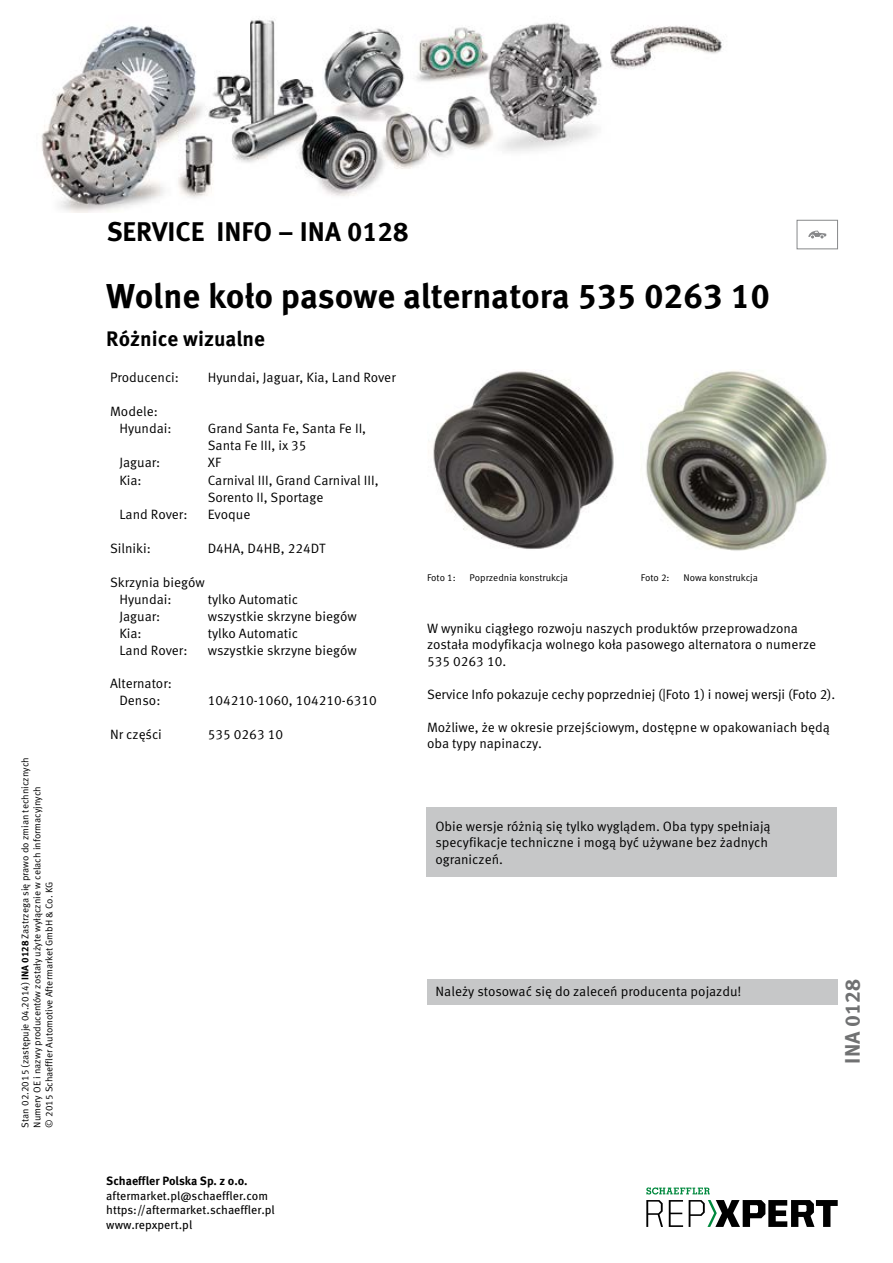
<style>
.page{position:relative;width:893px;height:1263px;background:#fff}
.page>*{position:absolute;margin:0;border:0;box-sizing:border-box;transform-origin:0 0}
.NADPIS_hlavní{font:700 34.5px "Meta Pro";color:#000}
.SERVICE_INFO{font:700 27px "Meta Pro";color:#000}
.NADPIS_menší{font:700 21px "Meta Pro";color:#000}
.SERVICE_INFO-2{font:700 21px "Meta Pro";color:#707172}
.RASTR_text_běžný{font:13.5px/16.5px "Meta Pro Norm";letter-spacing:-.005em;color:#000}
.TABULKA{font:13.5px/16.5px "Meta Pro Norm";color:#000}
.t1{font:12px/14.4px "Meta Pro";color:#000}
.t2{font:700 12px "Meta Pro";color:#000}
.VYDÁNÍ_datum{font:9.75px "Meta Pro Norm";color:#000}
.OBRAZ{font:9.75px "Meta Pro Norm";letter-spacing:-.005em;color:#000}
.s1{font-family:"Meta Pro";font-weight:700}
</style>
<div class="page">
<div style="left:427px;top:807px;width:410px;height:70px;background:#c6c7c8"></div>
<img style="left:433px;top:370px;width:181px;height:179px">
<img style="left:646px;top:371px;width:181px;height:180px">
<div style="left:427px;top:979px;width:411px;height:25px;background:#c6c7c8"></div>
<div style="left:797px;top:220px;width:41px;height:29px;border:1px solid #87888a"></div>
<svg style="left:808px;top:231px;width:18px;height:7px"></svg>
<img style="left:41px;top:18px;width:683px;height:195px">
<svg style="left:646px;top:1200px;width:17px;height:27px"></svg>
<svg style="left:669px;top:1200px;width:14px;height:27px"></svg>
<svg style="left:689px;top:1200px;width:149px;height:27px"></svg>
<svg style="left:646px;top:1187px;width:64px;height:7px"></svg>
<p class="VYDÁNÍ_datum" style="left:18px;top:1127px;width:372px;rotate:-90deg">Stan 02.2015 (zastępuje 04.2014) <span class="s1">INA 0128</span> Zastrzega się prawo do zmian technicznych</p>
<p class="VYDÁNÍ_datum" style="left:30px;top:1127px;width:343px;rotate:-90deg">Numery OE i nazwy producentów zostały użyte wyłącznie w celach informacyjnych</p>
<p class="VYDÁNÍ_datum" style="left:42px;top:1127px;width:247px;rotate:-90deg">© 2015 Schaeffler Automotive Aftermarket GmbH &amp; Co. KG</p>
<p class="SERVICE_INFO" style="left:107px;top:210px;width:303px">SERVICE INFO – INA 0128</p>
<p class="NADPIS_hlavní" style="left:106px;top:269px;width:665px">Wolne koło pasowe alternatora 535 0263 10</p>
<p class="NADPIS_menší" style="left:106px;top:323px;width:160px">Różnice wizualne</p>
<p class="TABULKA" style="left:110px;top:369px;width:70px">Producenci:</p>
<p class="TABULKA" style="left:208px;top:369px;width:189px">Hyundai, Jaguar, Kia, Land Rover</p>
<p class="TABULKA" style="left:110px;top:403px;width:49px">Modele:</p>
<p class="TABULKA" style="left:119px;top:420px;width:54px">Hyundai:</p>
<p class="TABULKA" style="left:208px;top:420px;width:160px">Grand Santa Fe, Santa Fe II,<br>Santa Fe III, ix 35</p>
<p class="TABULKA" style="left:119px;top:453px;width:42px">Jaguar:</p>
<p class="TABULKA" style="left:208px;top:453px;width:15px">XF</p>
<p class="TABULKA" style="left:119px;top:471px;width:24px">Kia:</p>
<p class="TABULKA" style="left:208px;top:471px;width:173px">Carnival III, Grand Carnival III,<br>Sorento II, Sportage</p>
<p class="TABULKA" style="left:119px;top:505px;width:70px">Land Rover:</p>
<p class="TABULKA" style="left:208px;top:505px;width:44px">Evoque</p>
<p class="TABULKA" style="left:110px;top:539px;width:42px">Silniki:</p>
<p class="TABULKA" style="left:208px;top:539px;width:119px">D4HA, D4HB, 224DT</p>
<p class="TABULKA" style="left:110px;top:573px;width:96px">Skrzynia biegów</p>
<p class="TABULKA" style="left:119px;top:590px;width:54px">Hyundai:</p>
<p class="TABULKA" style="left:208px;top:590px;width:92px">tylko Automatic</p>
<p class="TABULKA" style="left:119px;top:607px;width:42px">Jaguar:</p>
<p class="TABULKA" style="left:208px;top:607px;width:150px">wszystkie skrzyne biegów</p>
<p class="TABULKA" style="left:119px;top:624px;width:24px">Kia:</p>
<p class="TABULKA" style="left:208px;top:624px;width:92px">tylko Automatic</p>
<p class="TABULKA" style="left:119px;top:641px;width:70px">Land Rover:</p>
<p class="TABULKA" style="left:208px;top:641px;width:150px">wszystkie skrzyne biegów</p>
<p class="TABULKA" style="left:110px;top:675px;width:63px">Alternator:</p>
<p class="TABULKA" style="left:119px;top:692px;width:43px">Denso:</p>
<p class="TABULKA" style="left:208px;top:692px;width:171px">104210-1060, 104210-6310</p>
<p class="TABULKA" style="left:110px;top:726px;width:53px">Nr części</p>
<p class="TABULKA" style="left:208px;top:726px;width:77px">535 0263 10</p>
<p class="OBRAZ" style="left:427px;top:570px;width:30px">Foto 1:</p>
<p class="OBRAZ" style="left:470px;top:570px;width:100px">Poprzednia konstrukcja</p>
<p class="OBRAZ" style="left:641px;top:570px;width:30px">Foto 2:</p>
<p class="OBRAZ" style="left:683px;top:570px;width:76px">Nowa konstrukcja</p>
<p class="RASTR_text_běžný" style="left:427px;top:619px;width:391px">W wyniku ciągłego rozwoju naszych produktów przeprowadzona została modyfikacja wolnego koła pasowego alternatora o numerze<br>535 0263 10.</p>
<p class="RASTR_text_běžný" style="left:427px;top:685px;width:410px">Service Info pokazuje cechy poprzedniej (|Foto 1) i nowej wersji (Foto 2).</p>
<p class="RASTR_text_běžný" style="left:427px;top:718px;width:404px">Możliwe, że w okresie przejściowym, dostępne w opakowaniach będą oba typy napinaczy.</p>
<p class="RASTR_text_běžný" style="left:435px;top:817px;width:337px">Obie wersje różnią się tylko wyglądem. Oba typy spełniają specyfikacje techniczne i mogą być używane bez żadnych ograniczeń.</p>
<p class="RASTR_text_běžný" style="left:436px;top:982px;width:307px">Należy stosować się do zaleceń producenta pojazdu!</p>
<p class="SERVICE_INFO-2" style="left:836px;top:1063px;width:86px;rotate:-90deg">INA 0128</p>
<p class="t2" style="left:106px;top:1172px;width:143px">Schaeffler Polska Sp. z o.o.</p>
<p class="t1" style="left:106px;top:1188px;width:170px">aftermarket.pl@schaeffler.com https://aftermarket.schaeffler.pl www.repxpert.pl</p>
</div>
